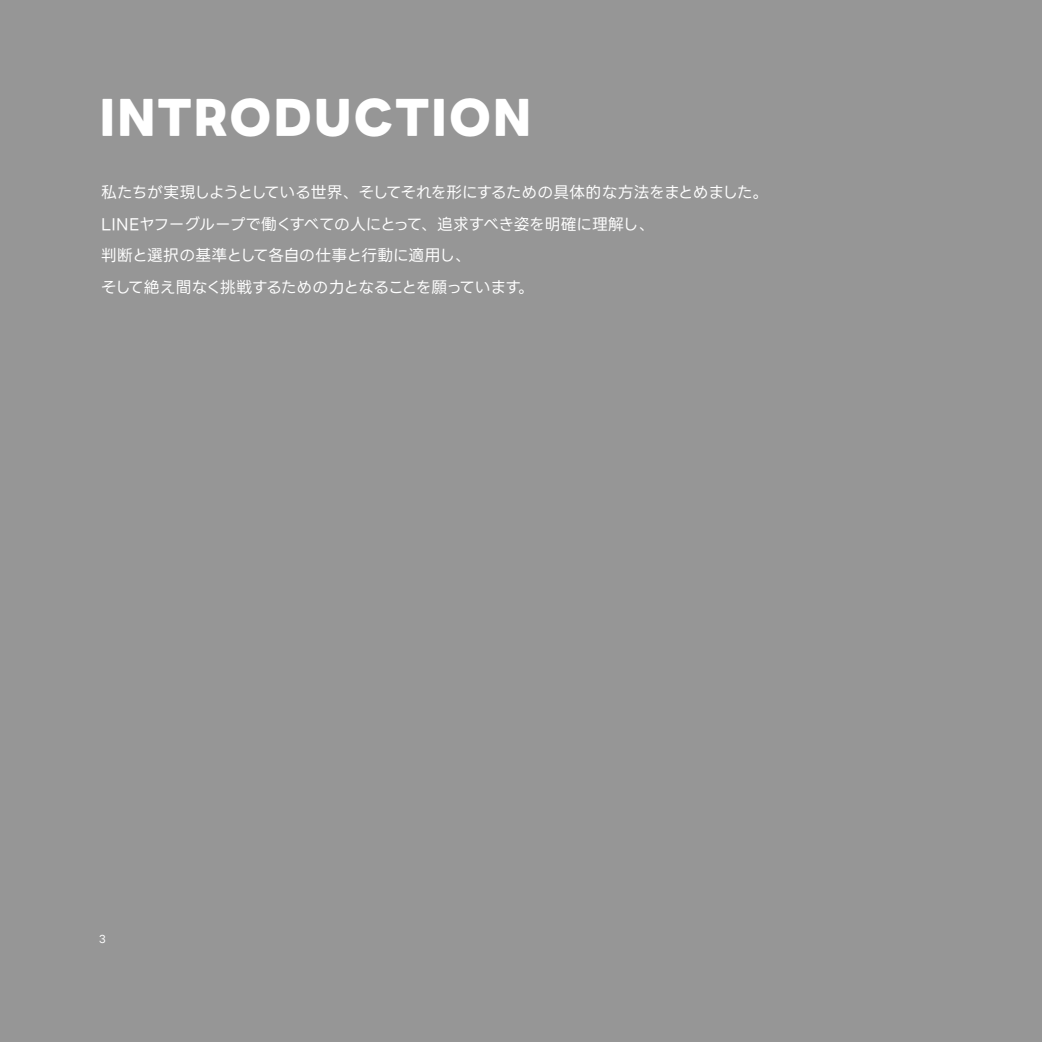
<style>
.page{position:relative;width:1042px;height:1042px;background:#969696}
.page>*{position:absolute;margin:0;border:0;box-sizing:border-box;transform-origin:0 0}
.t1{font:800 45.5px "LINE Seed JP OTF";letter-spacing:.02em;color:#fff}
.t2{font:15.75px/31.5px "LINE Seed JP OTF";letter-spacing:-.025em;color:#fff}
.t3{font:10.5px "LINE Seed JP OTF";color:#fff}
</style>
<div class="page">
<h1 class="t1" style="left:99px;top:92px;width:434px">INTRODUCTION</h1>
<p class="t2" style="left:101px;top:177px;width:669px">私たちが実現しようとしている世界、そしてそれを形にするための具体的な方法をまとめました。LINEヤフーグループで働くすべての人にとって、追求すべき姿を明確に理解し、<br>判断と選択の基準として各自の仕事と行動に適用し、<br>そして絶え間なく挑戦するための力となることを願っています。</p>
<p class="t3" style="left:99px;top:931px;width:9px">3</p>
</div>
